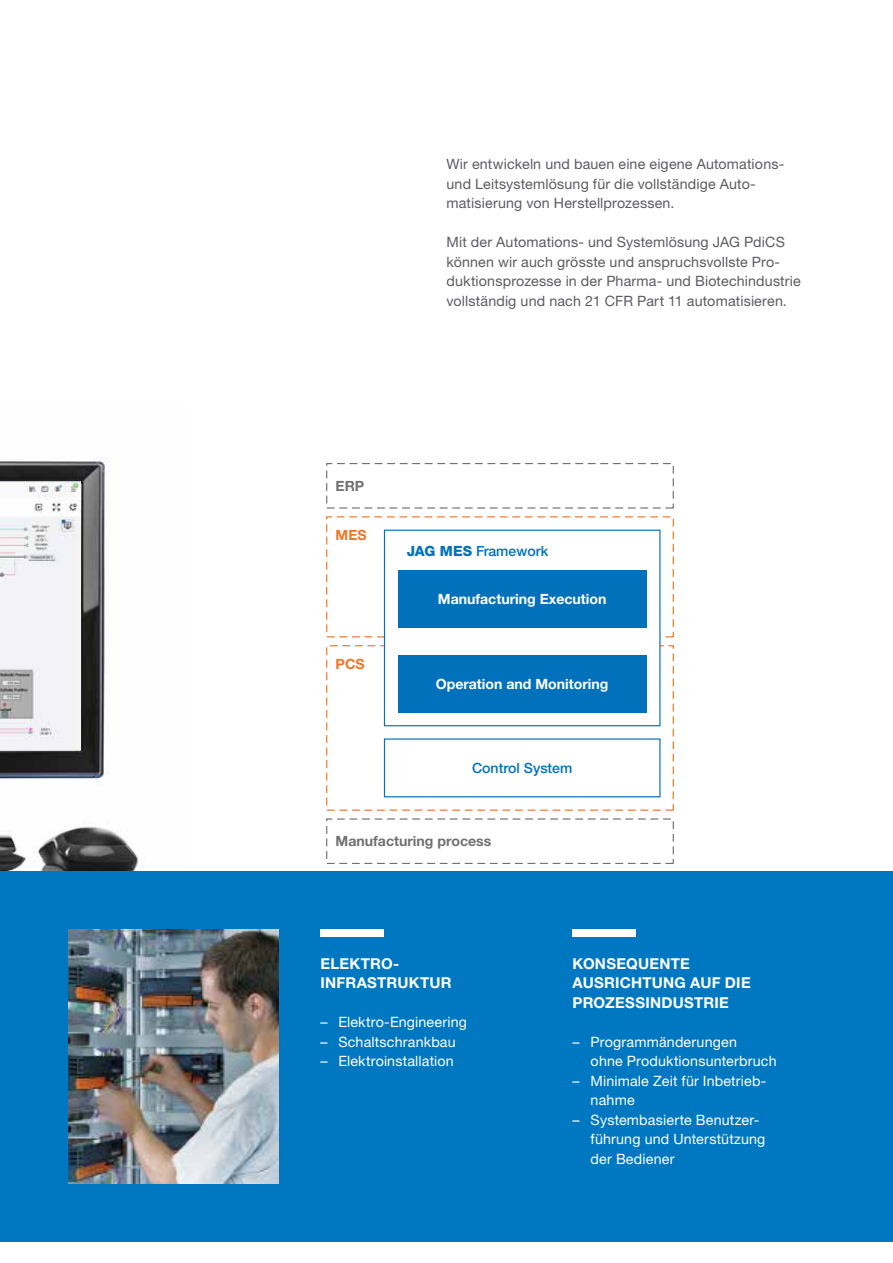
<style>
.page{position:relative;width:893px;height:1263px;background:#fff}
.page>*{position:absolute;margin:0;border:0;box-sizing:border-box;transform-origin:0 0}
.t1{font:700 15px/19.5px "Helvetica Neue LTW1 G";letter-spacing:.015em;color:#fff}
.t2{font:14.25px/19.5px "Helvetica Neue LTW1 G";letter-spacing:.01em;color:#5c5b60}
.t3{font:14.25px/19.5px "Helvetica Neue LTW1 G";letter-spacing:.01em;color:#fff}
.t4{font:700 14.1px "Helvetica Neue LTW1 G";color:#fff}
.t5{font:500 14.1px "Helvetica Neue LTW1 G";color:#0071ba}
.t6{font:700 14.1px "Helvetica Neue LTW1 G";color:#707271}
.t7{font:700 14.1px "Helvetica Neue LTW1 G";color:#ee7624}
.s1{font-weight:800}
</style>
<div class="page">
<img style="left:0;top:457px;width:139px;height:414px">
<img style="left:0;top:481px;width:81px;height:268px">
<div style="left:0;top:871px;width:893px;height:371px;background:#0078c1"></div>
<img style="left:68px;top:930px;width:211px;height:253px">
<div style="left:320px;top:930px;width:63px;height:7px;background:#fff"></div>
<div style="left:573px;top:930px;width:63px;height:7px;background:#fff"></div>
<div style="left:326px;top:463px;width:348px;height:46px;border:1px dashed #707271"></div>
<div style="left:326px;top:645px;width:348px;height:166px;border:1px dashed #ee7624"></div>
<div style="left:326px;top:818px;width:348px;height:45px;border:1px dashed #707271"></div>
<div style="left:384px;top:530px;width:276px;height:196px;background:#fff"></div>
<div style="left:384px;top:530px;width:276px;height:196px;border:1px solid #0071ba"></div>
<div style="left:384px;top:738px;width:276px;height:59px;border:1px solid #0071ba"></div>
<div style="left:398px;top:570px;width:249px;height:58px;background:#0071ba"></div>
<div style="left:398px;top:655px;width:249px;height:57px;background:#0071ba"></div>
<p class="t2" style="left:446px;top:154px;width:339px">Wir entwickeln und bauen eine eigene Automations&shy;und Leitsystemlösung für die vollständige Auto&shy;matisierung von Herstellprozessen.</p>
<p class="t2" style="left:446px;top:232px;width:356px">Mit der Automations- und Systemlösung JAG PdiCS können wir auch grösste und anspruchsvollste Pro&shy;duktionsprozesse in der Pharma- und Biotechindustrie vollständig und nach 21 CFR Part 11 automatisieren.</p>
<p class="t6" style="left:336px;top:477px;width:30px">ERP</p>
<p class="t7" style="left:336px;top:526px;width:33px">MES</p>
<p class="t7" style="left:336px;top:655px;width:31px">PCS</p>
<p class="t5" style="left:407px;top:543px;width:143px"><span class="s1">JAG MES</span> Framework</p>
<p class="t4" style="left:438px;top:590px;width:170px">Manufacturing Execution</p>
<p class="t4" style="left:436px;top:675px;width:174px">Operation and Monitoring</p>
<p class="t5" style="left:472px;top:759px;width:102px">Control System</p>
<p class="t6" style="left:336px;top:832px;width:157px">Manufacturing process</p>
<p class="t1" style="left:320px;top:953px;width:133px">ELEKTRO-<br>INFRASTRUKTUR</p>
<p class="t3" style="left:320px;top:1012px;width:148px">– Elektro-Engineering</p>
<p class="t3" style="left:320px;top:1032px;width:137px">– Schaltschrankbau</p>
<p class="t3" style="left:320px;top:1051px;width:135px">– Elektroinstallation</p>
<p class="t1" style="left:573px;top:953px;width:180px">KONSEQUENTE<br>AUSRICHTUNG AUF DIE<br>PROZESSINDUSTRIE</p>
<p class="t3" style="left:591px;top:1032px;width:188px;text-indent:-18px">– Programmänderungen<br>ohne Produktionsunterbruch</p>
<p class="t3" style="left:591px;top:1071px;width:177px;text-indent:-18px">– Minimale Zeit für Inbetrieb&shy;nahme</p>
<p class="t3" style="left:591px;top:1110px;width:176px;text-indent:-18px">– Systembasierte Benutzer&shy;führung und Unterstützung der Bediener</p>
</div>
